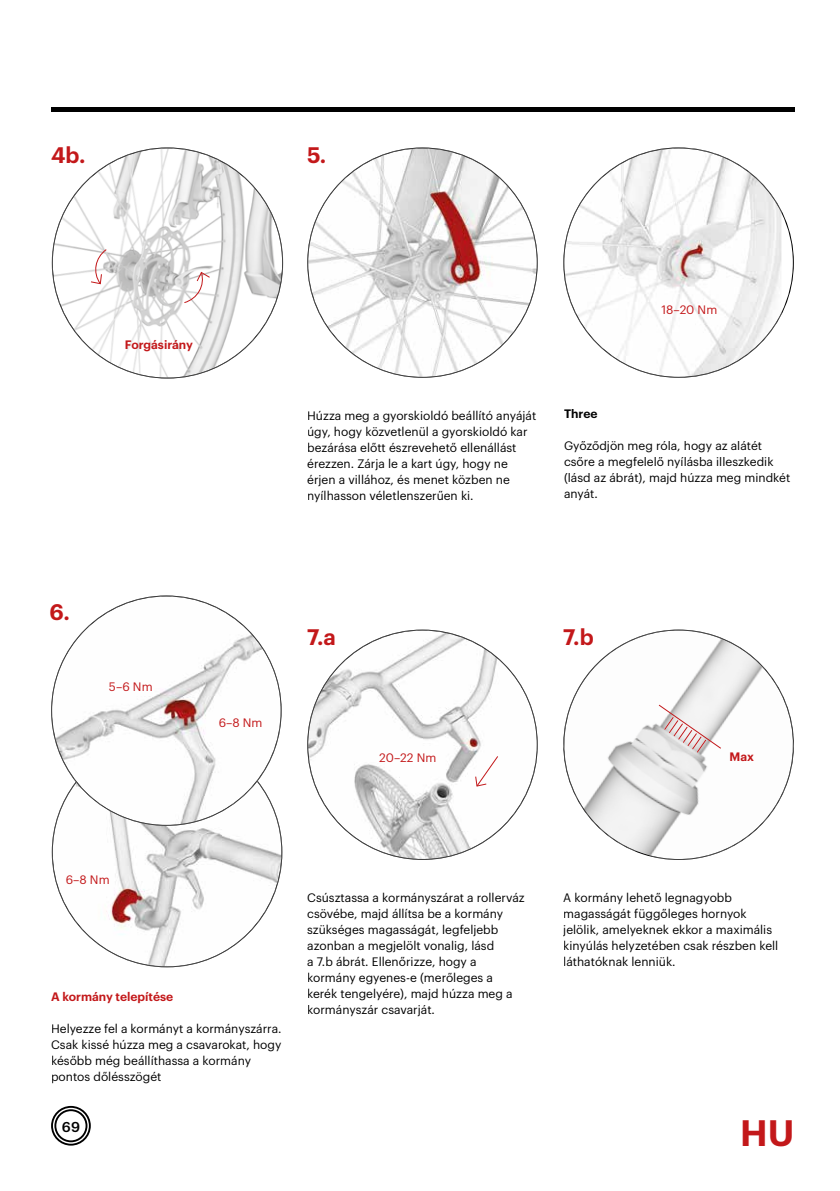
<style>
.page{position:relative;width:840px;height:1191px;background:#fff}
.page>*{position:absolute;margin:0;border:0;box-sizing:border-box;transform-origin:0 0}
.t1{font:600 36px "Graphik";color:#c3181a}
.t2{font:600 22px "Graphik";color:#c3181a}
.t3{font:500 14px "Graphik";color:#000}
.t4{font:12px/16px "Graphik";color:#000}
.t5{font:600 12px "Graphik";color:#c3181a}
.t6{font:12px "Graphik";color:#c3181a}
.t7{font:600 12px "Graphik";color:#000}
</style>
<div class="page">
<svg style="left:51px;top:1106px;width:40px;height:39px"></svg>
<svg style="left:67px;top:147px;width:216px;height:217px"></svg>
<img style="left:68px;top:148px;width:199px;height:57px">
<img style="left:52px;top:205px;width:58px;height:158px">
<img style="left:225px;top:205px;width:57px;height:158px">
<img style="left:110px;top:362px;width:115px;height:16px">
<svg style="left:91px;top:249px;width:15px;height:35px"></svg>
<svg style="left:184px;top:272px;width:26px;height:31px"></svg>
<svg style="left:322px;top:147px;width:201px;height:231px"></svg>
<img style="left:323px;top:148px;width:198px;height:57px">
<img style="left:307px;top:205px;width:58px;height:157px">
<img style="left:479px;top:205px;width:58px;height:157px">
<img style="left:364px;top:361px;width:116px;height:16px">
<svg style="left:108px;top:826px;width:118px;height:141px"></svg>
<img style="left:52px;top:825px;width:58px;height:126px">
<img style="left:224px;top:825px;width:58px;height:126px">
<img style="left:109px;top:950px;width:115px;height:16px">
<svg style="left:51px;top:595px;width:172px;height:185px"></svg>
<img style="left:76px;top:782px;width:181px;height:44px">
<svg style="left:193px;top:780px;width:18px;height:2px"></svg>
<img style="left:67px;top:596px;width:199px;height:57px">
<img style="left:52px;top:653px;width:57px;height:157px">
<img style="left:223px;top:653px;width:58px;height:157px">
<img style="left:109px;top:809px;width:115px;height:16px">
<svg style="left:365px;top:629px;width:157px;height:231px"></svg>
<img style="left:323px;top:630px;width:198px;height:57px">
<img style="left:307px;top:687px;width:58px;height:157px">
<img style="left:479px;top:687px;width:58px;height:157px">
<img style="left:364px;top:843px;width:116px;height:16px">
<svg style="left:475px;top:756px;width:23px;height:30px"></svg>
<svg style="left:602px;top:629px;width:163px;height:231px"></svg>
<img style="left:601px;top:630px;width:162px;height:38px">
<img style="left:754px;top:668px;width:40px;height:161px">
<img style="left:563px;top:659px;width:39px;height:162px">
<img style="left:592px;top:821px;width:163px;height:38px">
<svg style="left:658px;top:704px;width:62px;height:48px"></svg>
<svg style="left:618px;top:147px;width:175px;height:231px"></svg>
<img style="left:579px;top:148px;width:147px;height:57px">
<img style="left:726px;top:159px;width:55px;height:161px">
<img style="left:563px;top:205px;width:55px;height:155px">
<img style="left:617px;top:320px;width:160px;height:57px">
<hr style="left:51px;top:107px;width:743px;height:4px;background:#000">
<h2 class="t2" style="left:51px;top:138px;width:36px">4b.</h2>
<h2 class="t2" style="left:307px;top:138px;width:21px">5.</h2>
<p class="t5" style="left:125px;top:335px;width:70px">Forgásirány</p>
<p class="t6" style="left:661px;top:300px;width:57px">18–20 Nm</p>
<h2 class="t2" style="left:50px;top:595px;width:22px">6.</h2>
<p class="t6" style="left:109px;top:677px;width:45px">5–6 Nm</p>
<p class="t4" style="left:307px;top:407px;width:230px">Húzza meg a gyorskioldó beállító anyáját úgy, hogy közvetlenül a gyorskioldó kar bezárása előtt észrevehető ellenállást érezzen. Zárja le a kart úgy, hogy ne érjen a villához, és menet közben ne nyílhasson véletlenszerűen ki.</p>
<p class="t7" style="left:563px;top:405px;width:35px">Three</p>
<p class="t4" style="left:563px;top:437px;width:228px">Győződjön meg róla, hogy az alátét csőre a megfelelő nyílásba illeszkedik (lásd az ábrát), majd húzza meg mindkét anyát.</p>
<p class="t6" style="left:218px;top:713px;width:45px">6–8 Nm</p>
<h2 class="t2" style="left:307px;top:620px;width:30px">7.a</h2>
<h2 class="t2" style="left:563px;top:620px;width:32px">7.b</h2>
<p class="t6" style="left:379px;top:749px;width:58px">20–22 Nm</p>
<p class="t5" style="left:729px;top:747px;width:26px">Max</p>
<p class="t6" style="left:66px;top:871px;width:45px">6–8 Nm</p>
<p class="t5" style="left:51px;top:987px;width:124px">A kormány telepítése</p>
<p class="t4" style="left:51px;top:1019px;width:232px">Helyezze fel a kormányt a kormányszárra.<br>Csak kissé húzza meg a csavarokat, hogy később még beállíthassa a kormány pontos dőlésszögét</p>
<p class="t3" style="left:62px;top:1116px;width:20px">69</p>
<p class="t4" style="left:307px;top:889px;width:219px">Csúsztassa a kormányszárat a rollerváz csövébe, majd állítsa be a kormány szükséges magasságát, legfeljebb azonban a megjelölt vonalig, lásd<br>a 7.b ábrát. Ellenőrizze, hogy a kormány egyenes-e (merőleges a kerék tengelyére), majd húzza meg a kormányszár csavarját.</p>
<p class="t4" style="left:563px;top:889px;width:216px">A kormány lehető legnagyobb magasságát függőleges hornyok jelölik, amelyeknek ekkor a maximális kinyúlás helyzetében csak részben kell láthatóknak lenniük.</p>
<h1 class="t1" style="left:739px;top:1105px;width:56px">HU</h1>
</div>
